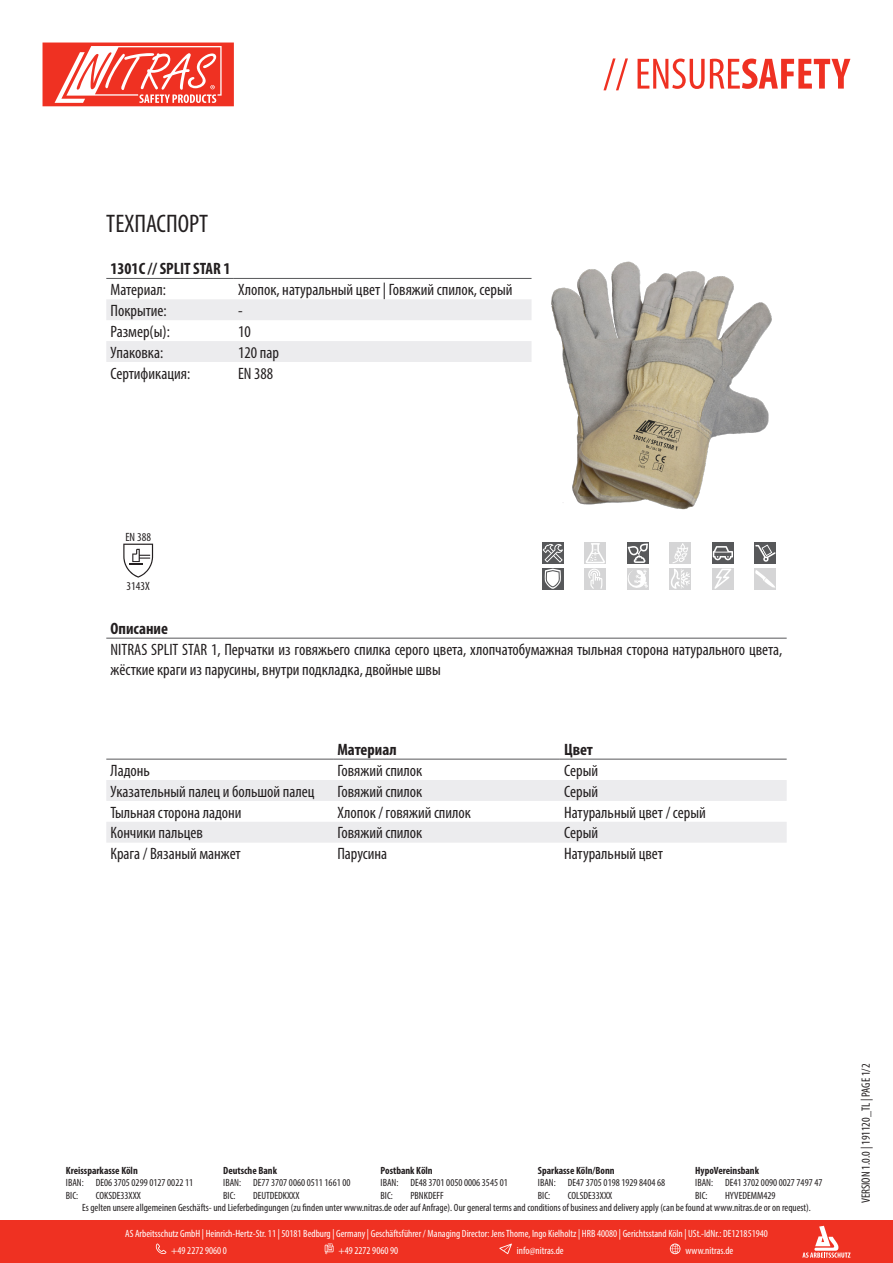
<style>
.page{position:relative;width:893px;height:1263px;background:#fff}
.page>*{position:absolute;margin:0;border:0;box-sizing:border-box;transform-origin:0 0}
.t1{font:condensed 25.5px "Myriad Pro";color:#231f20}
.t2{font:condensed 16.5px/19.8px "Myriad Pro";color:#231f20}
.t3{font:700 condensed 16.5px "Myriad Pro";color:#231f20}
.t4{font:condensed 12px "Myriad Pro";color:#231f20}
.t5{font:condensed 10.5px/12.6px "Myriad Pro";color:#231f20}
.t6{font:condensed 10.5px/17px "Myriad Pro";color:#fff}
.t7{font:700 condensed 10.5px "Myriad Pro";color:#231f20}
</style>
<div class="page">
<svg style="left:603px;top:58px;width:247px;height:32px"></svg>
<svg style="left:43px;top:43px;width:191px;height:63px"></svg>
<div style="left:0;top:1220px;width:893px;height:43px;background:#ef3122"></div>
<svg style="left:802px;top:1226px;width:48px;height:32px"></svg>
<svg style="left:156px;top:1243px;width:10px;height:11px"></svg>
<svg style="left:325px;top:1243px;width:9px;height:11px"></svg>
<svg style="left:499px;top:1243px;width:13px;height:11px"></svg>
<svg style="left:670px;top:1243px;width:10px;height:11px"></svg>
<svg style="left:106px;top:299px;width:425px;height:63px"></svg>
<hr style="left:106px;top:278px;width:128px;height:1px;background:#57585a">
<hr style="left:234px;top:278px;width:297px;height:1px;background:#57585a">
<img style="left:531px;top:261px;width:241px;height:249px">
<svg style="left:123px;top:544px;width:30px;height:34px"></svg>
<div style="left:542px;top:542px;width:21px;height:22px;background:#57585a"></div>
<svg style="left:543px;top:544px;width:20px;height:18px"></svg>
<div style="left:585px;top:542px;width:21px;height:22px;background:#d5d5d6"></div>
<svg style="left:586px;top:543px;width:19px;height:20px"></svg>
<div style="left:627px;top:542px;width:21px;height:22px;background:#57585a"></div>
<svg style="left:628px;top:543px;width:20px;height:20px"></svg>
<div style="left:670px;top:542px;width:21px;height:22px;background:#d5d5d6"></div>
<div style="left:712px;top:542px;width:21px;height:22px;background:#57585a"></div>
<svg style="left:713px;top:546px;width:20px;height:14px"></svg>
<div style="left:755px;top:542px;width:21px;height:22px;background:#57585a"></div>
<svg style="left:755px;top:545px;width:21px;height:17px"></svg>
<div style="left:542px;top:568px;width:21px;height:21px;background:#57585a"></div>
<svg style="left:544px;top:569px;width:17px;height:20px"></svg>
<svg style="left:585px;top:568px;width:21px;height:21px"></svg>
<svg style="left:588px;top:569px;width:14px;height:20px"></svg>
<div style="left:627px;top:568px;width:21px;height:21px;background:#d5d5d6"></div>
<svg style="left:628px;top:569px;width:20px;height:19px"></svg>
<div style="left:670px;top:568px;width:21px;height:21px;background:#d5d5d6"></div>
<svg style="left:671px;top:543px;width:19px;height:46px"></svg>
<div style="left:712px;top:568px;width:21px;height:21px;background:#d5d5d6"></div>
<svg style="left:714px;top:569px;width:17px;height:20px"></svg>
<div style="left:755px;top:568px;width:21px;height:21px;background:#d5d5d6"></div>
<svg style="left:755px;top:570px;width:20px;height:18px"></svg>
<hr style="left:106px;top:638px;width:681px;height:1px;background:#57585a">
<svg style="left:106px;top:780px;width:681px;height:63px"></svg>
<hr style="left:106px;top:759px;width:227px;height:1px;background:#57585a">
<hr style="left:333px;top:759px;width:227px;height:1px;background:#57585a">
<hr style="left:560px;top:759px;width:227px;height:1px;background:#57585a">
<p class="t1" style="left:106px;top:208px;width:103px">ТЕХПАСПОРТ</p>
<p class="t3" style="left:111px;top:258px;width:122px">1301С // SPLIT STAR 1</p>
<p class="t2" style="left:111px;top:279px;width:57px">Материал:</p>
<p class="t2" style="left:238px;top:279px;width:276px">Хлопок, натуральный цвет | Говяжий спилок, серый</p>
<p class="t2" style="left:111px;top:300px;width:58px">Покрытие:</p>
<p class="t2" style="left:238px;top:300px;width:6px">-</p>
<p class="t2" style="left:111px;top:321px;width:61px">Размер(ы):</p>
<p class="t2" style="left:238px;top:321px;width:14px">10</p>
<p class="t2" style="left:111px;top:342px;width:54px">Упаковка:</p>
<p class="t2" style="left:238px;top:342px;width:42px">120 пар</p>
<p class="t2" style="left:111px;top:363px;width:81px">Сертификация:</p>
<p class="t2" style="left:238px;top:363px;width:37px">EN 388</p>
<p class="t4" style="left:125px;top:529px;width:27px">EN 388</p>
<p class="t4" style="left:127px;top:578px;width:25px">3143X</p>
<p class="t3" style="left:111px;top:618px;width:59px">Описание</p>
<p class="t2" style="left:111px;top:639px;width:673px">NITRAS SPLIT STAR 1, Перчатки из говяжьего спилка серого цвета, хлопчатобумажная тыльная сторона натурального цвета, жёсткие краги из парусины, внутри подкладка, двойные швы</p>
<p class="t3" style="left:337px;top:739px;width:61px">Материал</p>
<p class="t3" style="left:564px;top:739px;width:30px">Цвет</p>
<p class="t2" style="left:111px;top:760px;width:41px">Ладонь</p>
<p class="t2" style="left:337px;top:760px;width:86px">Говяжий спилок</p>
<p class="t2" style="left:564px;top:760px;width:36px">Cерый</p>
<p class="t2" style="left:111px;top:781px;width:205px">Указательный палец и большой палец</p>
<p class="t2" style="left:337px;top:781px;width:86px">Говяжий спилок</p>
<p class="t2" style="left:564px;top:781px;width:36px">Cерый</p>
<p class="t2" style="left:111px;top:802px;width:133px">Тыльная сторона ладони</p>
<p class="t2" style="left:337px;top:802px;width:135px">Хлопок / говяжий спилок</p>
<p class="t2" style="left:564px;top:802px;width:143px">Натуральный цвет / cерый</p>
<p class="t2" style="left:111px;top:823px;width:94px">Кончики пальцев</p>
<p class="t2" style="left:337px;top:823px;width:86px">Говяжий спилок</p>
<p class="t2" style="left:564px;top:823px;width:36px">Cерый</p>
<p class="t2" style="left:111px;top:844px;width:132px">Крага / Вязаный манжет</p>
<p class="t2" style="left:337px;top:844px;width:51px">Парусина</p>
<p class="t2" style="left:564px;top:844px;width:100px">Натуральный цвет</p>
<p class="t7" style="left:66px;top:1164px;width:73px">Kreissparkasse Köln</p>
<p class="t7" style="left:223px;top:1164px;width:55px">Deutsche Bank</p>
<p class="t7" style="left:381px;top:1164px;width:54px">Postbank Köln</p>
<p class="t7" style="left:538px;top:1164px;width:78px">Sparkasse Köln/Bonn</p>
<p class="t7" style="left:695px;top:1164px;width:65px">HypoVereinsbank</p>
<p class="t5" style="left:66px;top:1176px;width:19px">IBAN:<br>BIC:</p>
<p class="t5" style="left:96px;top:1176px;width:99px">DE06 3705 0299 0127 0022 11<br>COKSDE33XXX</p>
<p class="t5" style="left:223px;top:1176px;width:19px">IBAN:<br>BIC:</p>
<p class="t5" style="left:253px;top:1176px;width:99px">DE77 3707 0060 0511 1661 00<br>DEUTDEDKXXX</p>
<p class="t5" style="left:381px;top:1176px;width:19px">IBAN:<br>BIC:</p>
<p class="t5" style="left:410px;top:1176px;width:99px">DE48 3701 0050 0006 3545 01<br>PBNKDEFF</p>
<p class="t5" style="left:538px;top:1176px;width:19px">IBAN:<br>BIC:</p>
<p class="t5" style="left:568px;top:1176px;width:99px">DE47 3705 0198 1929 8404 68<br>COLSDE33XXX</p>
<p class="t5" style="left:695px;top:1176px;width:19px">IBAN:<br>BIC:</p>
<p class="t5" style="left:725px;top:1176px;width:99px">DE41 3702 0090 0027 7497 47</p>
<p class="t5" style="left:725px;top:1189px;width:52px">HYVEDEMM429</p>
<p class="t5" style="left:82px;top:1201px;width:730px">Es gelten unsere allgemeinen Geschäfts- und Lieferbedingungen (zu finden unter www.nitras.de oder auf Anfrage). Our general terms and conditions of business and delivery apply (can be found at www.nitras.de or on request).</p>
<p class="t6" style="left:171px;top:1225px;width:598px;text-indent:-46px">AS Arbeitsschutz GmbH | Heinrich-Hertz-Str. 11 | 50181 Bedburg | Germany | Geschäftsführer / Managing Director: Jens Thome, Ingo Kielholtz | HRB 40080 | Gerichtsstand Köln | USt.-IdNr.: DE121851940 +49 2272 9060 0</p>
<p class="t6" style="left:338px;top:1242px;width:61px">+49 2272 9060 90</p>
<p class="t6" style="left:517px;top:1242px;width:48px">info@nitras.de</p>
<p class="t6" style="left:685px;top:1242px;width:49px">www.nitras.de</p>
<p class="t4" style="left:859px;top:1203px;width:141px;rotate:-90deg">VERSION 1.0.0 | 191120_TL | PAGE 1/2</p>
</div>
